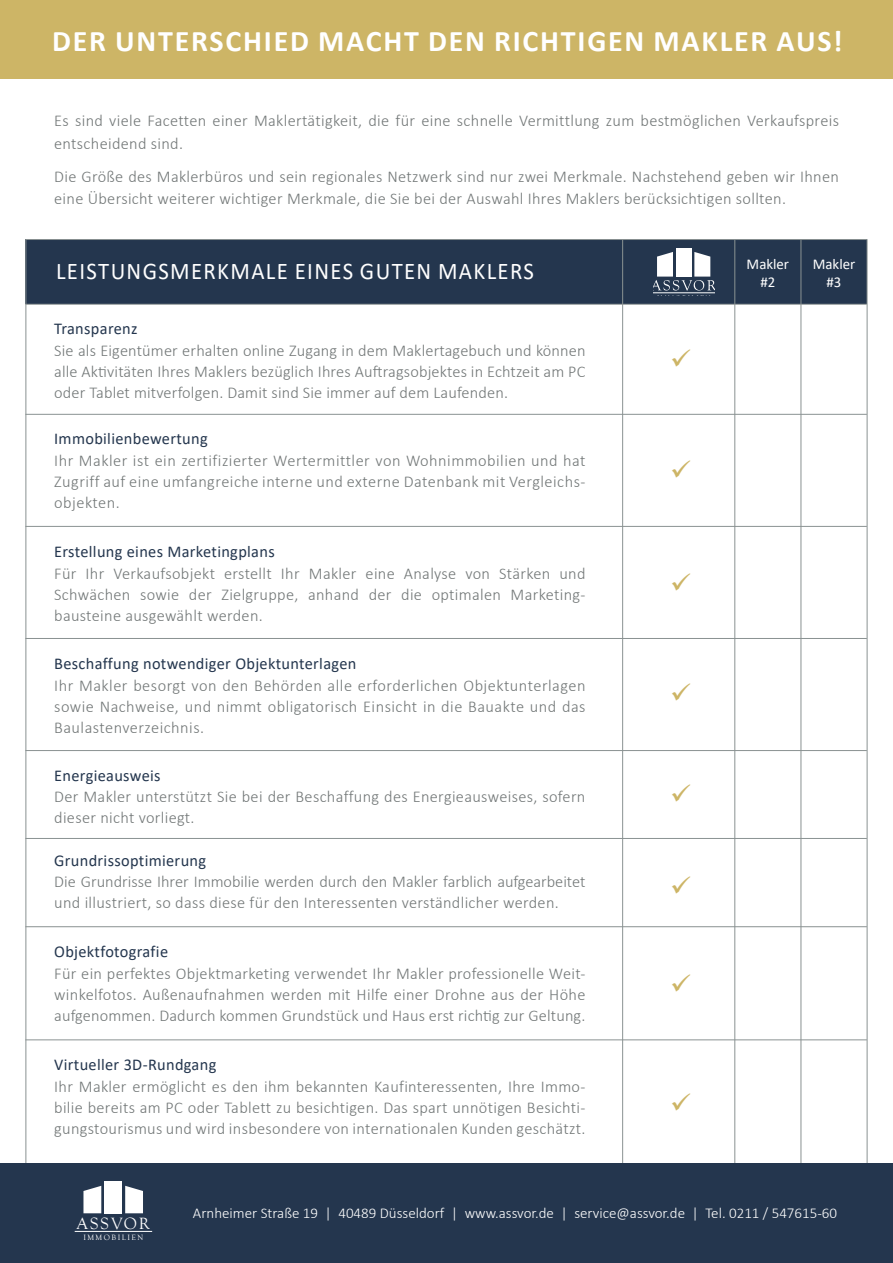
<style>
.page{position:relative;width:893px;height:1263px;background:#fff}
.page>*{position:absolute;margin:0;border:0;box-sizing:border-box;transform-origin:0 0}
.t1{font:700 30px "Calibri";letter-spacing:.06em;color:#fff}
.t2{font:24px "Calibri";letter-spacing:.06em;color:#fff;scale:.95 1}
.t3{font:16.8px "Goudy Old Style T";letter-spacing:.12em;color:#fff}
.t4{font:300 16.5px/21px "Calibri";letter-spacing:.02em;color:#727777;text-align:justify}
.t5{font:16.5px "Calibri";letter-spacing:.02em;color:#24364e}
.t6{font:300 16.5px/21px "Calibri";color:#727777}
.t7{font:300 15px "Calibri";color:#fff}
.t8{font:15px/18px "Calibri";color:#fff;text-align:center}
.t9{font:7.95px "Goudy Old Style T";letter-spacing:.18em;color:#fff}
</style>
<div class="page">
<div style="left:26px;top:239px;width:841px;height:65px;background:#24364e"></div>
<div style="left:0;top:0;width:893px;height:79px;background:#cdb566"></div>
<hr style="left:26px;top:414px;width:840px;height:1px;background:#8a9292">
<hr style="left:26px;top:304px;width:840px;height:1px;background:#8a9292">
<hr style="left:26px;top:239px;width:840px;height:1px;background:#8a9292">
<hr style="left:26px;top:638px;width:840px;height:1px;background:#8a9292">
<hr style="left:26px;top:526px;width:840px;height:1px;background:#8a9292">
<hr style="left:26px;top:750px;width:840px;height:1px;background:#8a9292">
<hr style="left:26px;top:1039px;width:840px;height:1px;background:#8a9292">
<hr style="left:26px;top:838px;width:840px;height:1px;background:#8a9292">
<hr style="left:26px;top:926px;width:840px;height:1px;background:#8a9292">
<hr style="left:801px;top:240px;width:1px;height:923px;background:#8a9292">
<hr style="left:734px;top:240px;width:1px;height:923px;background:#8a9292">
<hr style="left:622px;top:239px;width:1px;height:923px;background:#8a9292">
<hr style="left:26px;top:240px;width:1px;height:923px;background:#8a9292">
<hr style="left:867px;top:240px;width:1px;height:923px;background:#8a9292">
<div style="left:676px;top:248px;width:16px;height:29px;background:#fff"></div>
<svg style="left:653px;top:252px;width:61px;height:39px"></svg>
<hr style="left:653px;top:293px;width:61px;height:1px;background:#fff">
<div style="left:0;top:1163px;width:893px;height:100px;background:#24364e"></div>
<svg style="left:83px;top:1186px;width:18px;height:27px"></svg>
<svg style="left:125px;top:1186px;width:18px;height:27px"></svg>
<div style="left:104px;top:1181px;width:18px;height:32px;background:#fff"></div>
<hr style="left:75px;top:1231px;width:77px;height:1px;background:#fff">
<h1 class="t1" style="left:52px;top:20px;width:792px">DER UNTERSCHIED MACHT DEN RICHTIGEN MAKLER AUS!</h1>
<p class="t4" style="left:54px;top:109px;width:786px;line-height:22.5px">Es sind viele Facetten einer Maklertätigkeit, die für eine schnelle Vermittlung zum bestmöglichen Verkaufspreis entscheidend sind.</p>
<p class="t4" style="left:54px;top:165px;width:786px;line-height:22.5px">Die Größe des Maklerbüros und sein regionales Netzwerk sind nur zwei Merkmale. Nachstehend geben wir Ihnen eine Übersicht weiterer wichtiger Merkmale, die Sie bei der Auswahl Ihres Maklers berücksichtigen sollten.</p>
<h2 class="t2" style="left:56px;top:255px;width:505px">LEISTUNGSMERKMALE EINES GUTEN MAKLERS</h2>
<p class="t5" style="left:54px;top:317px;width:85px">Transparenz</p>
<p class="t4" style="left:54px;top:339px;width:533px">Sie als Eigentümer erhalten online Zugang in dem Maklertagebuch und können alle Aktivitäten Ihres Maklers bezüglich Ihres Auftragsobjektes in Echtzeit am PC oder Tablet mitverfolgen. Damit sind Sie immer auf dem Laufenden.</p>
<p class="t5" style="left:54px;top:427px;width:155px">Immobilienbewertung</p>
<p class="t4" style="left:54px;top:450px;width:533px">Ihr Makler ist ein zertifizierter Wertermittler von Wohnimmobilien und hat Zugriff auf eine umfangreiche interne und externe Datenbank mit Vergleichs&shy;objekten.</p>
<p class="t5" style="left:54px;top:540px;width:222px">Erstellung eines Marketingplans</p>
<p class="t4" style="left:54px;top:563px;width:533px">Für Ihr Verkaufsobjekt erstellt Ihr Makler eine Analyse von Stärken und Schwächen sowie der Zielgruppe, anhand der die optimalen Marketing&shy;bausteine ausgewählt werden.</p>
<p class="t5" style="left:54px;top:652px;width:304px">Beschaffung notwendiger Objektunterlagen</p>
<p class="t4" style="left:54px;top:675px;width:533px">Ihr Makler besorgt von den Behörden alle erforderlichen Objektunterlagen sowie Nachweise, und nimmt obligatorisch Einsicht in die Bauakte und das Baulastenverzeichnis.</p>
<p class="t5" style="left:54px;top:763px;width:108px">Energieausweis</p>
<p class="t4" style="left:54px;top:786px;width:533px">Der Makler unterstützt Sie bei der Beschaffung des Energieausweises, sofern dieser nicht vorliegt.</p>
<p class="t5" style="left:54px;top:849px;width:153px">Grundrissoptimierung</p>
<p class="t6" style="left:54px;top:871px;width:533px">Die Grundrisse Ihrer Immobilie werden durch den Makler farblich aufgearbeitet und illustriert, so dass diese für den Interessenten verständlicher werden.</p>
<p class="t5" style="left:54px;top:940px;width:115px">Objektfotografie</p>
<p class="t4" style="left:54px;top:963px;width:533px">Für ein perfektes Objektmarketing verwendet Ihr Makler professionelle Weit&shy;winkelfotos. Außenaufnahmen werden mit Hilfe einer Drohne aus der Höhe aufgenommen. Dadurch kommen Grundstück und Haus erst richtig zur Geltung.</p>
<p class="t5" style="left:54px;top:1053px;width:164px">Virtueller 3D-Rundgang</p>
<p class="t4" style="left:54px;top:1076px;width:533px">Ihr Makler ermöglicht es den ihm bekannten Kaufinteressenten, Ihre Immo&shy;bilie bereits am PC oder Tablett zu besichtigen. Das spart unnötigen Besichti&shy;gungstourismus und wird insbesondere von internationalen Kunden geschätzt.</p>
<p class="t8" style="left:747px;top:255px;width:44px">Makler #2</p>
<p class="t8" style="left:813px;top:255px;width:44px">Makler #3</p>
<p class="t3" style="left:77px;top:1214px;width:75px">ASSVOR</p>
<p class="t9" style="left:83px;top:1233px;width:62px">IMMOBILIEN</p>
<p class="t7" style="left:193px;top:1203px;width:646px">Arnheimer Straße 19 | 40489 Düsseldorf | www.assvor.de | service@assvor.de | Tel. 0211 / 547615-60</p>
</div>
